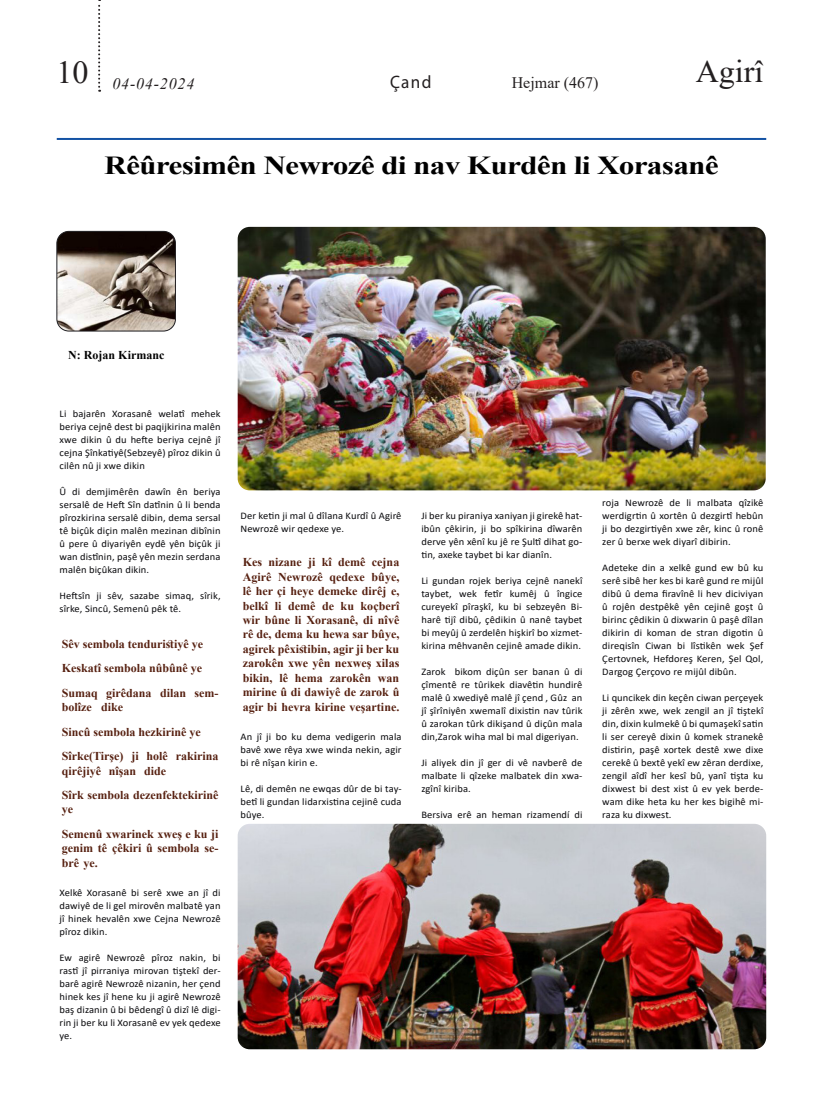
<style>
.page{position:relative;width:823px;height:1106px;background:#fff}
.page>*{position:absolute;margin:0;border:0;box-sizing:border-box;transform-origin:0 0}
.t1{font:32px "Times New Roman";color:#231f20}
.t2{font:700 25.9px "Times New Roman";color:#000;scale:1.2 1}
.t3{font:18px "Myriad Pro";color:#231f20;scale:.95 1}
.t4{font:16px "Times New Roman";color:#231f20}
.t5{font:italic 16px "Times New Roman";letter-spacing:.05em;color:#231f20}
.Heading_3{font:700 12px/14.4px "Times New Roman";color:#572111}
.t6{font:700 12px "Times New Roman";color:#000}
.t7{font:10.1px/13px "Calibri";letter-spacing:.01em;color:#0b0b0e;text-align:justify;scale:1.04 1}
</style>
<div class="page">
<svg style="left:98px;top:0;width:2px;height:92px"></svg>
<hr style="left:57px;top:138px;width:708px;height:2px;background:#1352a4">
<img style="left:58px;top:231px;width:117px;height:100px">
<div style="left:56px;top:231px;width:120px;height:100px;border:1px solid #231f20;border-radius:12px"></div>
<img style="left:237px;top:227px;width:528px;height:263px">
<img style="left:237px;top:823px;width:528px;height:226px">
<h1 class="t1" style="left:56px;top:50px;width:34px">10</h1>
<h1 class="t1" style="left:695px;top:49px;width:69px">Agirî</h1>
<h3 class="t5" style="left:112px;top:72px;width:83px">04-04-2024</h3>
<p class="t3" style="left:390px;top:70px;width:45px">Çand</p>
<h3 class="t4" style="left:511px;top:72px;width:88px">Hejmar (467)</h3>
<p class="t2" style="left:104px;top:147px;width:514px">Rêûresimên Newrozê di nav Kurdên li Xorasanê</p>
<p class="t6" style="left:68px;top:346px;width:97px">N: Rojan Kirmanc</p>
<p class="t7" style="left:59px;top:407px;width:156px">Li bajarên Xorasanê welatî mehek beriya cejnê dest bi paqijkirina malên xwe dikin û du hefte beriya cejnê jî cejna Şînkatiyê(Sebzeyê) pîroz dikin û cilên nû ji xwe dikin</p>
<p class="t7" style="left:59px;top:485px;width:156px">Û di demjimêrên dawîn ên beriya sersalê de Heft Sîn datînin û li benda pîrozkirina sersalê dibin, dema sersal tê biçûk diçin malên mezinan dibînin û pere û diyariyên eydê yên biçûk ji wan distînin, paşê yên mezin serdana malên biçûkan dikin.</p>
<p class="t7" style="left:59px;top:589px;width:156px">Heftsîn ji sêv, sazabe simaq, sîrik, sîrke, Sincû, Semenû pêk tê.</p>
<p class="Heading_3" style="left:62px;top:636px;width:143px">Sêv sembola tenduristiyê ye</p>
<p class="Heading_3" style="left:62px;top:661px;width:142px">Keskatî sembola nûbûnê ye</p>
<p class="Heading_3" style="left:62px;top:685px;width:158px">Sumaq girêdana dilan sem&shy;bolîze dike</p>
<p class="Heading_3" style="left:62px;top:724px;width:141px">Sincû sembola hezkirinê ye</p>
<p class="Heading_3" style="left:62px;top:748px;width:158px">Sîrke(Tirşe) ji holê rakirina qirêjiyê nîşan dide</p>
<p class="Heading_3" style="left:62px;top:787px;width:158px">Sîrk sembola dezenfektekirinê ye</p>
<p class="Heading_3" style="left:62px;top:826px;width:158px;text-align:justify">Semenû xwarinek xweş e ku ji genim tê çêkiri û sembola se&shy;brê ye.</p>
<p class="t7" style="left:59px;top:885px;width:156px">Xelkê Xorasanê bi serê xwe an jî di dawiyê de li gel mirovên malbatê yan jî hinek hevalên xwe Cejna Newrozê pîroz dikin.</p>
<p class="t7" style="left:59px;top:950px;width:156px">Ew agirê Newrozê pîroz nakin, bi rastî jî pirraniya mirovan tiştekî der&shy;barê agirê Newrozê nizanin, her çend hinek kes jî hene ku ji agirê Newrozê baş dizanin û bi bêdengî û dizî lê digi&shy;rin ji ber ku li Xorasanê ev yek qedexe ye.</p>
<p class="t7" style="left:240px;top:509px;width:156px">Der ketin ji mal û dîlana Kurdî û Agirê<br>Newrozê wir qedexe ye.</p>
<p class="Heading_3" style="left:242px;top:555px;width:158px;text-align:justify">Kes nizane ji kî demê cejna Agirê Newrozê qedexe bûye, lê her çi heye demeke dirêj e, belkî li demê de ku koçberî wir bûne li Xorasanê, di nîvê rê de, dema ku hewa sar bûye, agirek pêxistibin, agir ji ber ku zarokên xwe yên nexweş xilas bikin, lê hema zarokên wan mirine û di dawiyê de zarok û agir bi hevra kirine veşartine.</p>
<p class="t7" style="left:240px;top:729px;width:156px">An jî ji bo ku dema vedigerin mala bavê xwe rêya xwe winda nekin, agir bi rê nîşan kirin e.</p>
<p class="t7" style="left:240px;top:781px;width:156px">Lê, di demên ne ewqas dûr de bi tay&shy;betî li gundan lidarxistina cejinê cuda bûye.</p>
<p class="t7" style="left:421px;top:509px;width:156px">Ji ber ku piraniya xaniyan ji girekê hat&shy;ibûn çêkirin, ji bo spîkirina dîwarên derve yên xênî ku jê re Şultî dihat go&shy;tin, axeke taybet bi kar dianîn.</p>
<p class="t7" style="left:421px;top:574px;width:156px">Li gundan rojek beriya cejnê nanekî taybet, wek fetîr kumêj û îngice cureyekî pîraşkî, ku bi sebzeyên Bi&shy;harê tijî dibû, çêdikin û nanê taybet bi meyûj û zerdelên hişkirî bo xizmet&shy;kirina mêhvanên cejinê amade dikin.</p>
<p class="t7" style="left:421px;top:665px;width:156px">Zarok bikom diçûn ser banan û di çîmentê re tûrikek diavêtin hundirê malê û xwediyê malê jî çend , Gûz an jî şîrîniyên xwemalî dixistin nav tûrik û zarokan tûrk dikişand û diçûn mala din,Zarok wiha mal bi mal digeriyan.</p>
<p class="t7" style="left:421px;top:756px;width:156px">Ji aliyek din jî ger di vê navberê de malbate li qîzeke malbatek din xwa&shy;zgînî kiriba.</p>
<p class="t7" style="left:421px;top:808px;width:156px">Bersiva erê an heman rizamendí di</p>
<p class="t7" style="left:602px;top:496px;width:156px">roja Newrozê de li malbata qîzikê werdigrtin û xortên û dezgirtî hebûn ji bo dezgirtiyên xwe zêr, kinc û ronê zer û berxe wek diyarî dibirin.</p>
<p class="t7" style="left:602px;top:561px;width:156px">Adeteke din a xelkê gund ew bû ku serê sibê her kes bi karê gund re mijûl dibû û dema firavînê li hev diciviyan û rojên destpêkê yên cejinê goşt û birinc çêdikin û dixwarin û paşê dîlan dikirin di koman de stran digotin û direqisîn Ciwan bi lîstikên wek Şef Çertovnek, Hefdoreş Keren, Şel Qol, Dargog Çerçovo re mijûl dibûn.</p>
<p class="t7" style="left:602px;top:691px;width:156px">Li quncikek din keçên ciwan perçeyek ji zêrên xwe, wek zengil an jî tiştekî din, dixin kulmekê û bi qumaşekî satin li ser cereyê dixin û komek stranekê distirin, paşê xortek destê xwe dixe cerekê û bextê yekî ew zêran derdixe, zengil aîdî her kesî bû, yanî tişta ku dixwest bi dest xist û ev yek berde&shy;wam dike heta ku her kes bigihê mi&shy;raza ku dixwest.</p>
</div>
